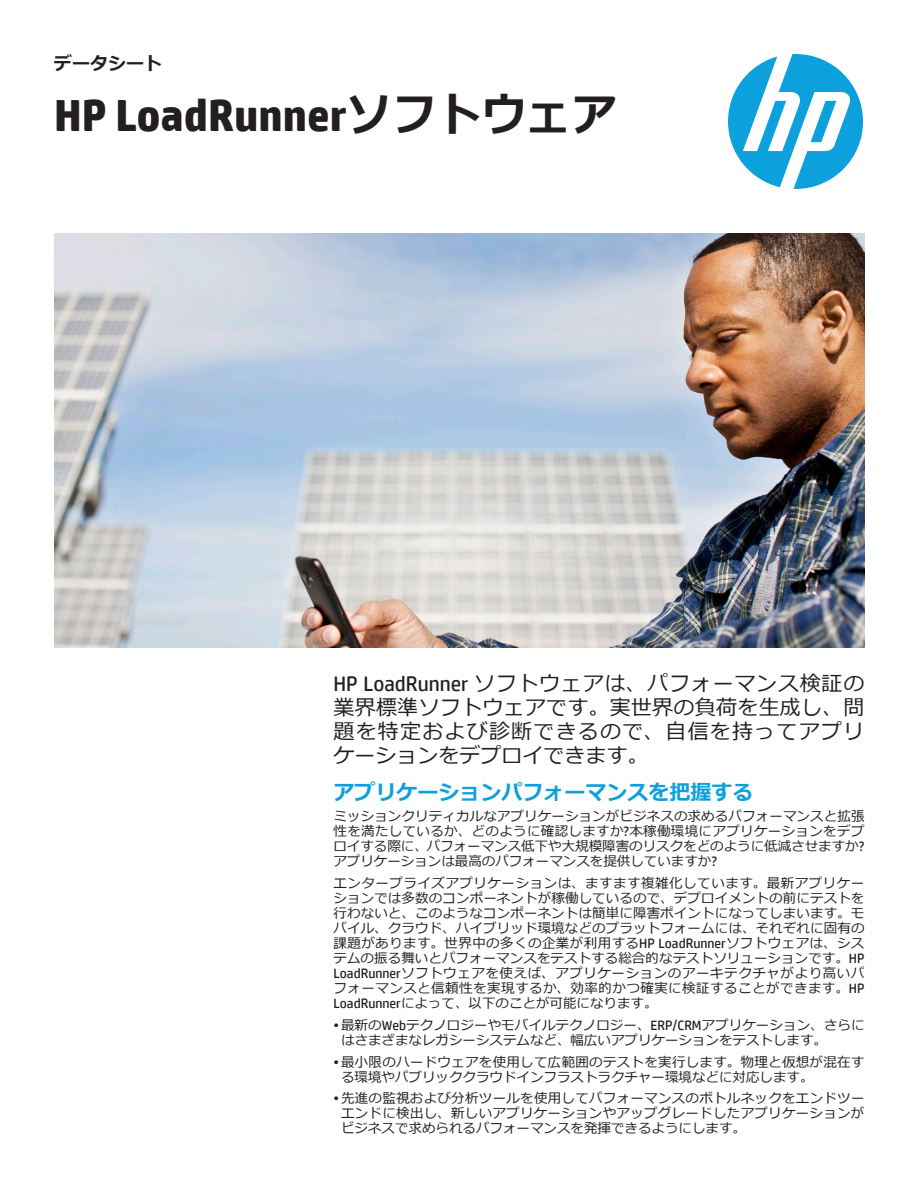
<style>
.page{position:relative;width:918px;height:1188px;background:#fff}
.page>*{position:absolute;margin:0;border:0;box-sizing:border-box;transform-origin:0 0}
.Cover_headline_30_32{font:700 45px "HP Simplified";color:#231f20}
.Intro_14_16{font:21px/24px "Meiryo";letter-spacing:.06em;color:#231f20;text-align:justify}
.Subhead_14_16_bold_b{font:700 21px "Meiryo";color:#0ca0dd}
.Document_type_for_30{font:700 18px "Meiryo";color:#231f20}
.Body_before_bullet{font:13.5px/15px "Meiryo";color:#231f20;text-align:justify}
.Body{font:13.5px/15px "Meiryo";color:#231f20;text-align:justify}
.Body_before_bullet-2{font:13.5px/15px "Meiryo";letter-spacing:.02em;color:#231f20}
.s1{font-family:"Meiryo"}
.s2{font-family:"HP Simplified"}
</style>
<div class="page">
<svg style="left:728px;top:54px;width:135px;height:135px"></svg>
<img style="left:54px;top:234px;width:810px;height:414px">
<p class="Document_type_for_30" style="left:54px;top:51px;width:109px">データシート</p>
<p class="Cover_headline_30_32" style="left:54px;top:89px;width:564px">HP LoadRunner<span class="s1">ソフトウェア</span></p>
<p class="Intro_14_16" style="left:333px;top:672px;width:533px"><span class="s2">HP LoadRunner</span> ソフトウェアは、パフォーマンス検証の業界標準ソフトウェアです。実世界の負荷を生成し、問題を特定および診断できるので、自信を持ってアプリケーションをデプロイできます。</p>
<p class="Subhead_14_16_bold_b" style="left:333px;top:778px;width:422px">アプリケーションパフォーマンスを把握する</p>
<p class="Body" style="left:333px;top:810px;width:533px">ミッションクリティカルなアプリケーションがビジネスの求めるパフォーマンスと拡張性を満たしているか、どのように確認しますか<span class="s2">?</span>本稼働環境にアプリケーションをデプロイする際に、パフォーマンス低下や大規模障害のリスクをどのように低減させますか<span class="s2">?</span>アプリケーションは最高のパフォーマンスを提供していますか<span class="s2">?</span></p>
<p class="Body_before_bullet" style="left:333px;top:876px;width:533px">エンタープライズアプリケーションは、ますます複雑化しています。最新アプリケーションでは多数のコンポーネントが稼働しているので、デプロイメントの前にテストを行わないと、このようなコンポーネントは簡単に障害ポイントになってしまいます。モバイル、クラウド、ハイブリッド環境などのプラットフォームには、それぞれに固有の課題があります。世界中の多くの企業が利用する<span class="s2">HP LoadRunner</span>ソフトウェアは、システムの振る舞いとパフォーマンスをテストする総合的なテストソリューションです。<span class="s2">HP LoadRunner</span>ソフトウェアを使えば、アプリケーションのアーキテクチャがより高いパフォーマンスと信頼性を実現するか、効率的かつ確実に検証することができます。<span class="s2">HP LoadRunner</span>によって、以下のことが可能になります。</p>
<p class="Body_before_bullet" style="left:341px;top:1018px;width:525px;text-indent:-8px"><span class="s2">•</span> 最新の<span class="s2">Web</span>テクノロジーやモバイルテクノロジー、<span class="s2">ERP/CRM</span>アプリケーション、さらにはさまざまなレガシーシステムなど、幅広いアプリケーションをテストします。</p>
<p class="Body_before_bullet-2" style="left:341px;top:1055px;width:525px;text-indent:-8px"><span class="s2">•</span> 最小限のハードウェアを使用して広範囲のテストを実行します。物理と仮想が混在する環境やパブリッククラウドインフラストラクチャー環境などに対応します。</p>
<p class="Body_before_bullet" style="left:341px;top:1092px;width:525px;text-indent:-8px"><span class="s2">•</span> 先進の監視および分析ツールを使用してパフォーマンスのボトルネックをエンドツーエンドに検出し、新しいアプリケーションやアップグレードしたアプリケーションがビジネスで求められるパフォーマンスを発揮できるようにします。</p>
</div>
